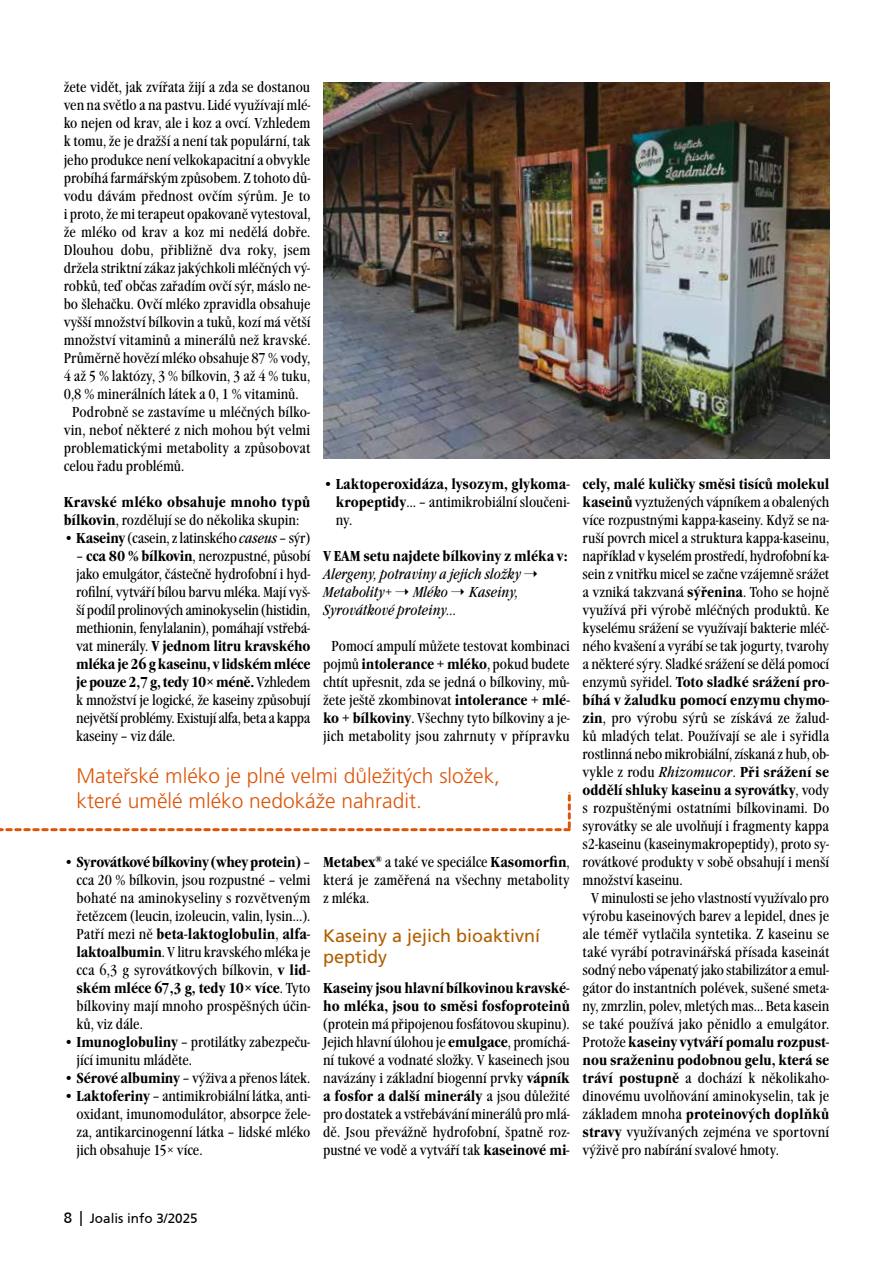
<style>
.page{position:relative;width:893px;height:1263px;background:#fff}
.page>*{position:absolute;margin:0;border:0;box-sizing:border-box;transform-origin:0 0}
.t1{font:21px/25.2px "Frutiger CE Light";color:#dc560a}
.t2{font:18px/21px "Frutiger CE";color:#b05f00}
.t3{font:condensed 15px/18px "Garamond Itc TOT";color:#000;text-align:justify}
.t4{font:700 condensed 15px/18px "Garamond Itc TOT";color:#000}
.t5{font:italic condensed 15px/18px "Garamond Itc TOT";color:#000}
.t6{font:13.5px "Frutiger CE Light";color:#000}
.t7{font:13.5px "Frutiger CE";color:#000}
.s1{font-weight:400}
.s2{font-weight:700}
.s3{font-style:italic}
.s4{font-weight:700;font-style:normal}
.s5{font-weight:400;font-style:italic}
.s6{font-size:16.5px}
.s7{font-size:15px}
</style>
<div class="page">
<svg style="left:0;top:792px;width:571px;height:39px"></svg>
<img style="left:323px;top:82px;width:506px;height:377px">
<p class="t3" style="left:64px;top:79px;width:248px">žete vidět, jak zvířata žijí a zda se dostanou</p>
<p class="t3" style="left:64px;top:97px;width:248px">ven na světlo a na pastvu. Lidé využívají mlé-</p>
<p class="t3" style="left:64px;top:115px;width:248px">ko nejen od krav, ale i koz a ovcí. Vzhledem</p>
<p class="t3" style="left:64px;top:133px;width:248px">k tomu, že je dražší a není tak populární, tak</p>
<p class="t3" style="left:64px;top:151px;width:248px">jeho produkce není velkokapacitní a obvykle</p>
<p class="t3" style="left:64px;top:169px;width:248px">probíhá farmářským způsobem. Z tohoto dů-</p>
<p class="t3" style="left:64px;top:187px;width:248px">vodu dávám přednost ovčím sýrům. Je to</p>
<p class="t3" style="left:64px;top:205px;width:248px">i proto, že mi terapeut opakovaně vytestoval,</p>
<p class="t3" style="left:64px;top:223px;width:248px">že mléko od krav a koz mi nedělá dobře.</p>
<p class="t3" style="left:64px;top:241px;width:248px">Dlouhou dobu, přibližně dva roky, jsem</p>
<p class="t3" style="left:64px;top:259px;width:248px">držela striktní zákaz jakýchkoli mléčných vý-</p>
<p class="t3" style="left:64px;top:277px;width:248px">robků, teď občas zařadím ovčí sýr, máslo ne-</p>
<p class="t3" style="left:64px;top:295px;width:248px">bo šlehačku. Ovčí mléko zpravidla obsahuje</p>
<p class="t3" style="left:64px;top:313px;width:248px">vyšší množství bílkovin a tuků, kozí má větší</p>
<p class="t3" style="left:64px;top:331px;width:248px">množství vitaminů a minerálů než kravské.</p>
<p class="t3" style="left:64px;top:349px;width:248px">Průměrně hovězí mléko obsahuje 87 % vody,</p>
<p class="t3" style="left:64px;top:367px;width:248px">4 až 5 % laktózy, 3 % bílkovin, 3 až 4 % tuku,</p>
<p class="t3" style="left:64px;top:385px;width:236px">0,8 % minerálních látek a 0, 1 % vitaminů.</p>
<p class="t3" style="left:72px;top:403px;width:239px">Podrobně se zastavíme u mléčných bílko-</p>
<p class="t3" style="left:64px;top:421px;width:248px">vin, neboť některé z nich mohou být velmi</p>
<p class="t3" style="left:64px;top:439px;width:248px">problematickými metabolity a způsobovat</p>
<p class="t3" style="left:64px;top:457px;width:122px">celou řadu problémů.</p>
<p class="t4" style="left:64px;top:493px;width:248px">Kravské mléko obsahuje mnoho typů bílkovin<span class="s1">, rozdělují se do několika skupin:</span></p>
<p class="t3" style="left:64px;top:529px;width:248px">• <span class="s2">Kaseiny</span> (casein, z latinského <span class="s3">caseus</span> – sýr)</p>
<p class="t3" style="left:76px;top:547px;width:236px">– <span class="s2">cca 80 % bílkovin</span>, nerozpustné, působí jako emulgátor, částečně hydrofobní i hyd&shy;rofilní, vytváří bílou barvu mléka. Mají vyš&shy;ší podíl prolinových aminokyselin (histidin, methionin, fenylalanin), pomáhají vstřebá&shy;vat minerály. <span class="s2">V jednom litru kravského mléka je 26 g kaseinu, v lidském mléce je pouze 2,7 g, tedy 10× méně.</span> Vzhledem k množství je logické, že kaseiny způsobují největší problémy. Existují alfa, beta a kappa kaseiny – viz dále.</p>
<p class="t4" style="left:336px;top:475px;width:235px;text-align:justify;text-indent:-13px"><span class="s1">•</span> Laktoperoxidáza, lysozym, glykoma&shy;kropeptidy<span class="s1">… – antimikrobiální sloučeni&shy;ny.</span></p>
<p class="t5" style="left:323px;top:547px;width:246px"><span class="s4">V EAM setu najdete bílkoviny z mléka v:<br></span>Alergeny, potraviny a jejich složky ➝<br>Metabolity+ ➝ Mléko ➝ Kaseiny,<br>Syrovátkové proteiny…</p>
<p class="t3" style="left:323px;top:637px;width:248px;text-align:center">Pomocí ampulí můžete testovat kombinaci pojmů <span class="s2">intolerance + mléko</span>, pokud budete chtít upřesnit, zda se jedná o bílkoviny, mů&shy;žete ještě zkombinovat <span class="s2">intolerance + mlé&shy;ko + bílkoviny</span>. Všechny tyto bílkoviny a je&shy;jich metabolity jsou zahrnuty v přípravku</p>
<h1 class="t1" style="left:77px;top:763px;width:425px">Mateřské mléko je plné velmi důležitých složek, které umělé mléko nedokáže nahradit.</h1>
<p class="t3" style="left:77px;top:853px;width:235px;text-indent:-13px">• <span class="s2">Syrovátkové bílkoviny (whey protein)</span> – cca 20 % bílkovin, jsou rozpustné – velmi bohaté na aminokyseliny s rozvětveným řetězcem (leucin, izoleucin, valin, lysin…).<br>Patří mezi ně <span class="s2">beta-laktoglobulin</span>, <span class="s2">alfa&shy;laktoalbumin</span>. V litru kravského mléka je cca 6,3 g syrovátkových bílkovin, <span class="s2">v lid&shy;ském mléce 67,3 g, tedy 10× více</span>. Tyto bílkoviny mají mnoho prospěšných účin&shy;ků, viz dále.</p>
<p class="t3" style="left:77px;top:1033px;width:235px;text-indent:-13px">• <span class="s2">Imunoglobuliny</span> – protilátky zabezpeču&shy;jící imunitu mláděte.</p>
<p class="t3" style="left:64px;top:1069px;width:248px">• <span class="s2">Sérové albuminy</span> – výživa a přenos látek.</p>
<p class="t3" style="left:77px;top:1087px;width:235px;text-indent:-13px">• <span class="s2">Laktoferiny</span> – antimikrobiální látka, anti&shy;oxidant, imunomodulátor, absorpce žele&shy;za, antikarcinogenní látka – lidské mléko jich obsahuje 15× více.</p>
<p class="t3" style="left:323px;top:853px;width:248px"><span class="s2">Metabex</span><sup>®</sup> a také ve speciálce <span class="s2">Kasomorfin</span>, která je zaměřená na všechny metabolity z mléka.</p>
<p class="t2" style="left:323px;top:925px;width:219px">Kaseiny a jejich bioaktivní peptidy</p>
<p class="t4" style="left:323px;top:979px;width:248px">Kaseiny jsou hlavní bílkovinou kravské&shy;ho mléka, jsou to směsi fosfoproteinů</p>
<p class="t3" style="left:323px;top:1015px;width:248px">(protein má připojenou fosfátovou skupinu).<br>Jejich hlavní úlohou je <span class="s2">emulgace</span>, promíchá&shy;ní tukové a vodnaté složky. V kaseinech jsou navázány i základní biogenní prvky <span class="s2">vápník a fosfor a další minerály</span> a jsou důležité pro dostatek a vstřebávání minerálů pro mlá&shy;dě. Jsou převážně hydrofobní, špatně roz&shy;pustné ve vodě a vytváří tak <span class="s2">kaseinové mi-</span></p>
<p class="t4" style="left:583px;top:475px;width:248px">cely, malé kuličky směsi tisíců molekul</p>
<p class="t3" style="left:583px;top:493px;width:248px"><span class="s2">kaseinů</span> vyztužených vápníkem a obalených</p>
<p class="t3" style="left:583px;top:511px;width:248px">více rozpustnými kappa-kaseiny. Když se na-</p>
<p class="t3" style="left:583px;top:529px;width:248px">ruší povrch micel a struktura kappa-kaseinu,</p>
<p class="t3" style="left:583px;top:547px;width:248px">například v kyselém prostředí, hydrofobní ka-</p>
<p class="t3" style="left:583px;top:565px;width:248px">sein z vnitřku micel se začne vzájemně srážet</p>
<p class="t3" style="left:583px;top:583px;width:248px">a vzniká takzvaná <span class="s2">sýřenina</span>. Toho se hojně</p>
<p class="t3" style="left:583px;top:601px;width:248px">využívá při výrobě mléčných produktů. Ke</p>
<p class="t3" style="left:583px;top:619px;width:248px">kyselému srážení se využívají bakterie mléč-</p>
<p class="t3" style="left:583px;top:637px;width:248px">ného kvašení a vyrábí se tak jogurty, tvarohy</p>
<p class="t3" style="left:583px;top:655px;width:248px">a některé sýry. Sladké srážení se dělá pomocí</p>
<p class="t4" style="left:583px;top:673px;width:248px"><span class="s1">enzymů syřidel.</span> Toto sladké srážení pro-</p>
<p class="t4" style="left:583px;top:691px;width:248px">bíhá v žaludku pomocí enzymu chymo-</p>
<p class="t3" style="left:583px;top:709px;width:248px"><span class="s2">zin</span>, pro výrobu sýrů se získává ze žalud-</p>
<p class="t3" style="left:583px;top:727px;width:248px">ků mladých telat. Používají se ale i syřidla</p>
<p class="t3" style="left:583px;top:745px;width:248px">rostlinná nebo mikrobiální, získaná z hub, ob-</p>
<p class="t4" style="left:583px;top:763px;width:248px"><span class="s1">vykle z rodu</span> <span class="s5">Rhizomucor</span><span class="s1">.</span> Při srážení se</p>
<p class="t4" style="left:583px;top:781px;width:248px">oddělí shluky kaseinu a syrovátky<span class="s1">, vody</span></p>
<p class="t3" style="left:583px;top:799px;width:248px">s rozpuštěnými ostatními bílkovinami. Do</p>
<p class="t3" style="left:583px;top:817px;width:248px">syrovátky se ale uvolňují i fragmenty kappa</p>
<p class="t3" style="left:583px;top:835px;width:248px">s2-kaseinu (kaseinymakropeptidy), proto sy-</p>
<p class="t3" style="left:583px;top:853px;width:248px">rovátkové produkty v sobě obsahují i menší</p>
<p class="t3" style="left:583px;top:871px;width:102px">množství kaseinu.</p>
<p class="t3" style="left:591px;top:889px;width:240px">V minulosti se jeho vlastností využívalo pro</p>
<p class="t3" style="left:583px;top:907px;width:248px">výrobu kaseinových barev a lepidel, dnes je</p>
<p class="t3" style="left:583px;top:925px;width:248px">ale téměř vytlačila syntetika. Z kaseinu se</p>
<p class="t3" style="left:583px;top:943px;width:248px">také vyrábí potravinářská přísada kaseinát</p>
<p class="t3" style="left:583px;top:961px;width:248px">sodný nebo vápenatý jako stabilizátor a emul-</p>
<p class="t3" style="left:583px;top:979px;width:248px">gátor do instantních polévek, sušené smeta-</p>
<p class="t3" style="left:583px;top:997px;width:248px">ny, zmrzlin, polev, mletých mas… Beta kasein</p>
<p class="t3" style="left:583px;top:1015px;width:248px">se také používá jako pěnidlo a emulgátor.</p>
<p class="t4" style="left:583px;top:1033px;width:248px"><span class="s1">Protože</span> kaseiny vytváří pomalu rozpust-</p>
<p class="t4" style="left:583px;top:1051px;width:248px">nou sraženinu podobnou gelu, která se</p>
<p class="t3" style="left:583px;top:1069px;width:248px"><span class="s2">tráví postupně</span> a dochází k několikaho-</p>
<p class="t3" style="left:583px;top:1087px;width:248px">dinovému uvolňování aminokyselin, tak je</p>
<p class="t4" style="left:583px;top:1105px;width:248px"><span class="s1">základem mnoha</span> proteinových doplňků</p>
<p class="t3" style="left:583px;top:1123px;width:248px"><span class="s2">stravy</span> využívaných zejména ve sportovní</p>
<p class="t3" style="left:583px;top:1141px;width:198px">výživě pro nabírání svalové hmoty.</p>
<p class="t6" style="left:65px;top:1207px;width:133px"><span class="s6">10 |</span> Joalis info 3/2025</p>
<p class="t7" style="left:64px;top:1210px;width:135px"><span class="s7">8 |</span> Joalis info 3/2025</p>
</div>
